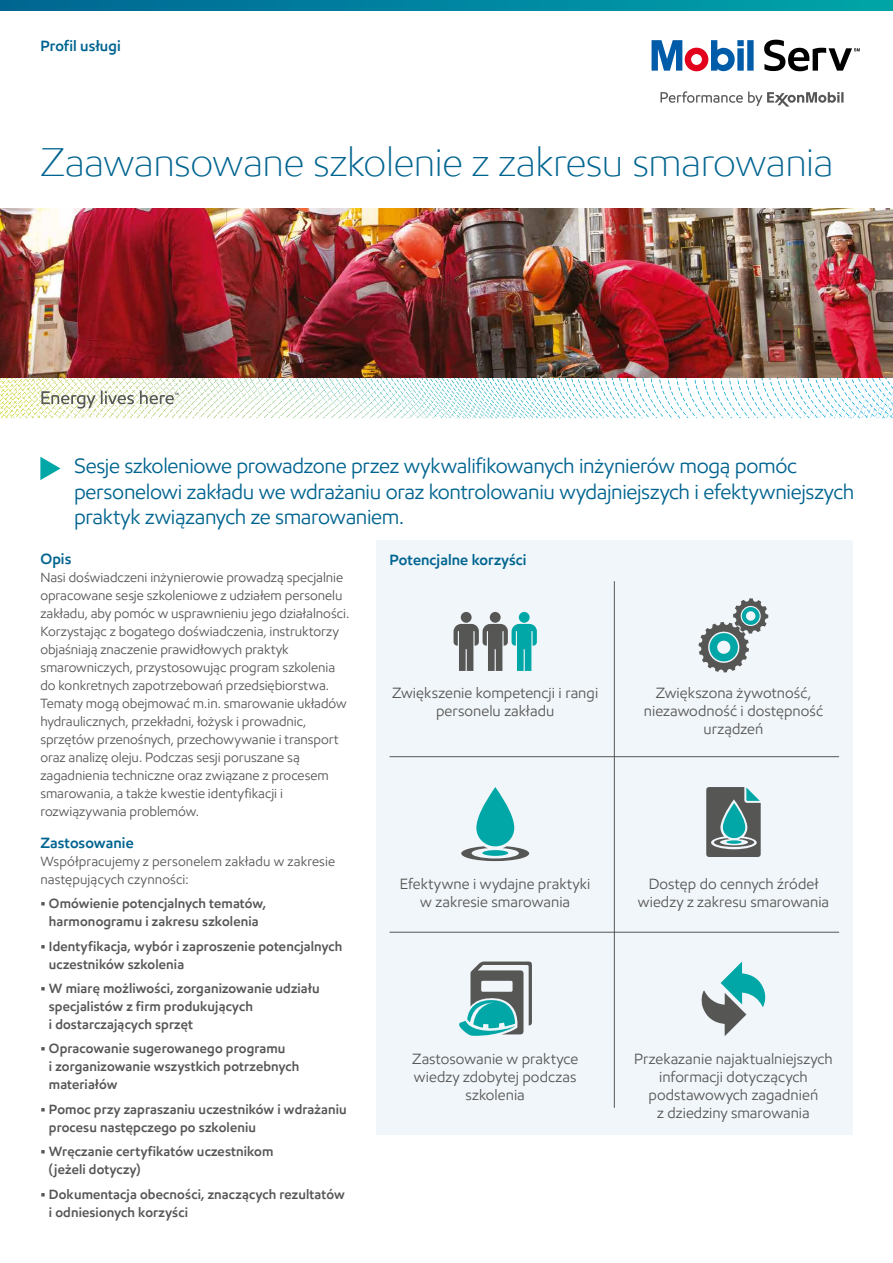
<style>
.page{position:relative;width:893px;height:1263px;background:#fff}
.page>*{position:absolute;margin:0;border:0;box-sizing:border-box;transform-origin:0 0}
.t1{font:300 40.5px "E Mprint";letter-spacing:-.01em;color:#006490}
.t2{font:21px/25.5px "E Mprint";letter-spacing:-.015em;color:#006490}
.t3{font:15px/18px "E Mprint";letter-spacing:.005em;color:#565655;text-align:center}
.t4{font:600 15px "E Mprint";letter-spacing:.005em;color:#006490}
.t5{font:13.5px/18px "E Mprint";color:#565655}
.t6{font:600 13.5px/18px "E Mprint";letter-spacing:.01em;color:#565655}
</style>
<div class="page">
<svg style="left:165px;top:378px;width:728px;height:4px"></svg>
<svg style="left:0;top:0;width:893px;height:10px;background:#00849f"></svg>
<svg style="left:652px;top:40px;width:102px;height:31px"></svg>
<svg style="left:764px;top:40px;width:96px;height:31px"></svg>
<svg style="left:660px;top:91px;width:183px;height:16px"></svg>
<svg style="left:41px;top:390px;width:138px;height:19px"></svg>
<img style="left:0;top:209px;width:893px;height:169px">
<svg style="left:40px;top:457px;width:21px;height:23px"></svg>
<div style="left:376px;top:541px;width:477px;height:594px;background:#f1f6fa"></div>
<hr style="left:390px;top:756px;width:449px;height:1px;background:#565655">
<hr style="left:390px;top:932px;width:449px;height:1px;background:#565655">
<hr style="left:614px;top:581px;width:1px;height:527px;background:#565655">
<svg style="left:699px;top:598px;width:69px;height:74px"></svg>
<svg style="left:461px;top:846px;width:69px;height:15px"></svg>
<div style="left:482px;top:850px;width:26px;height:6px;background:#00a7a6;border-radius:50%"></div>
<svg style="left:476px;top:787px;width:38px;height:59px;fill:#00a7a6"></svg>
<svg style="left:706px;top:787px;width:55px;height:70px;background:#627f7f"></svg>
<svg style="left:459px;top:961px;width:73px;height:75px"></svg>
<svg style="left:701px;top:961px;width:65px;height:75px"></svg>
<div style="left:461px;top:612px;width:11px;height:11px;background:#565655;border-radius:50%"></div>
<div style="left:490px;top:612px;width:11px;height:11px;background:#565655;border-radius:50%"></div>
<div style="left:519px;top:612px;width:11px;height:11px;background:#00a7a6;border-radius:50%"></div>
<svg style="left:454px;top:624px;width:83px;height:47px"></svg>
<p class="t4" style="left:40px;top:37px;width:82px">Profil usługi</p>
<h1 class="t1" style="left:40px;top:137px;width:795px">Zaawansowane szkolenie z zakresu smarowania</h1>
<h2 class="t2" style="left:74px;top:453px;width:782px">Sesje szkoleniowe prowadzone przez wykwalifikowanych inżynierów mogą pomóc personelowi zakładu we wdrażaniu oraz kontrolowaniu wydajniejszych i efektywniejszych praktyk związanych ze smarowaniem.</h2>
<p class="t4" style="left:40px;top:550px;width:33px">Opis</p>
<p class="t5" style="left:40px;top:569px;width:310px">Nasi doświadczeni inżynierowie prowadzą specjalnie opracowane sesje szkoleniowe z udziałem personelu zakładu, aby pomóc w usprawnieniu jego działalności.<br>Korzystając z bogatego doświadczenia, instruktorzy objaśniają znaczenie prawidłowych praktyk smarowniczych, przystosowując program szkolenia do konkretnych zapotrzebowań przedsiębiorstwa.<br>Tematy mogą obejmować m.in. smarowanie układów hydraulicznych, przekładni, łożysk i prowadnic, sprzętów przenośnych, przechowywanie i transport oraz analizę oleju. Podczas sesji poruszane są zagadnienia techniczne oraz związane z procesem smarowania, a także kwestie identyfikacji i rozwiązywania problemów.</p>
<p class="t4" style="left:40px;top:833px;width:95px">Zastosowanie</p>
<p class="t5" style="left:40px;top:852px;width:296px">Współpracujemy z personelem zakładu w zakresie następujących czynności:</p>
<p class="t6" style="left:40px;top:894px;width:227px;text-align:center">• Omówienie potencjalnych tematów, harmonogramu i zakresu szkolenia</p>
<p class="t6" style="left:49px;top:937px;width:295px;text-indent:-9px">• Identyfikacja, wybór i zaproszenie potencjalnych uczestników szkolenia</p>
<p class="t6" style="left:49px;top:979px;width:272px;text-indent:-9px">• W miarę możliwości, zorganizowanie udziału specjalistów z firm produkujących<br>i dostarczających sprzęt</p>
<p class="t6" style="left:49px;top:1040px;width:252px;text-indent:-9px">• Opracowanie sugerowanego programu<br>i zorganizowanie wszystkich potrzebnych materiałów</p>
<p class="t6" style="left:49px;top:1100px;width:299px;text-indent:-9px">• Pomoc przy zapraszaniu uczestników i wdrażaniu procesu następczego po szkoleniu</p>
<p class="t6" style="left:49px;top:1142px;width:226px;text-indent:-9px">• Wręczanie certyfikatów uczestnikom (jeżeli dotyczy)</p>
<p class="t6" style="left:49px;top:1185px;width:297px;text-indent:-9px">• Dokumentacja obecności, znaczących rezultatów i odniesionych korzyści</p>
<p class="t4" style="left:390px;top:550px;width:139px">Potencjalne korzyści</p>
<p class="t3" style="left:392px;top:684px;width:208px">Zwiększenie kompetencji i rangi personelu zakładu</p>
<p class="t3" style="left:644px;top:684px;width:181px">Zwiększona żywotność, niezawodność i dostępność urządzeń</p>
<p class="t3" style="left:400px;top:875px;width:192px">Efektywne i wydajne praktyki w zakresie smarowania</p>
<p class="t3" style="left:638px;top:875px;width:193px">Dostęp do cennych źródeł wiedzy z zakresu smarowania</p>
<p class="t3" style="left:412px;top:1050px;width:168px">Zastosowanie w praktyce wiedzy zdobytej podczas szkolenia</p>
<p class="t3" style="left:634px;top:1050px;width:200px">Przekazanie najaktualniejszych informacji dotyczących podstawowych zagadnień<br>z dziedziny smarowania</p>
</div>
